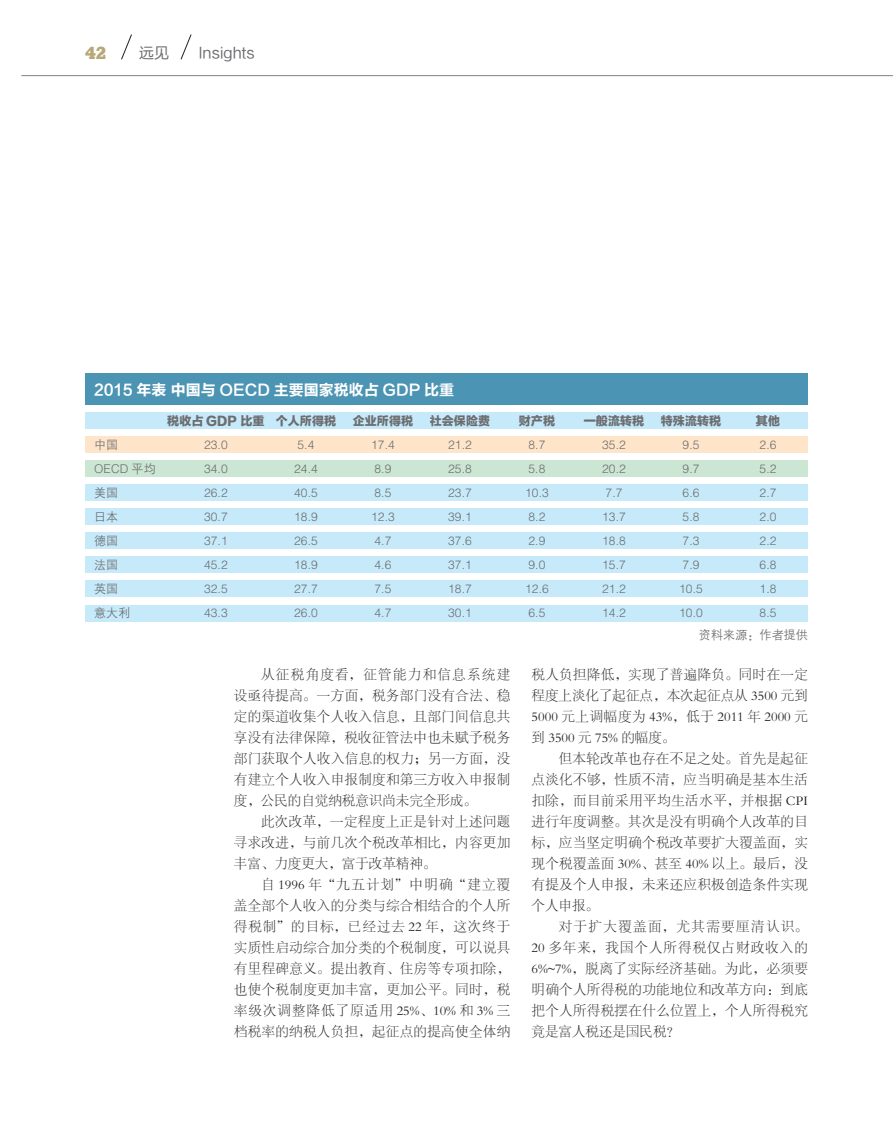
<style>
.page{position:relative;width:893px;height:1127px;background:#fff}
.page>*{position:absolute;margin:0;border:0;box-sizing:border-box;transform-origin:0 0}
.t1{font:800 16.95px "Stymie BT";color:#b8a779}
.t2{font:15px "FZLTCHJW GB1 0";color:#fff}
.t3{font:15px "FZLTHJW GB1 0";color:#6c6d70}
.正文{font:13.5px/21px "FZSYJW GB1 0";letter-spacing:.025em;color:#231f20;text-align:justify}
.t4{font:12px "FZZDXJW GB1 0";letter-spacing:.01em;color:#6c6d70}
.t5{font:12px "FZLTTHJW GB1 0";letter-spacing:.01em;color:#6c6d70}
</style>
<div class="page">
<hr style="left:21px;top:75px;width:872px;height:1px;background:#808285">
<svg style="left:121px;top:34px;width:11px;height:26px"></svg>
<svg style="left:180px;top:34px;width:12px;height:26px"></svg>
<div style="left:85px;top:374px;width:723px;height:31px;background:#4c94b3"></div>
<div style="left:85px;top:412px;width:723px;height:17px;background:#c6eafa"></div>
<div style="left:85px;top:436px;width:723px;height:17px;background:#fee5ca"></div>
<div style="left:85px;top:484px;width:723px;height:17px;background:#c6eafa"></div>
<div style="left:85px;top:532px;width:723px;height:17px;background:#c6eafa"></div>
<div style="left:85px;top:580px;width:723px;height:17px;background:#c6eafa"></div>
<div style="left:85px;top:460px;width:723px;height:17px;background:#cbe6d3"></div>
<div style="left:85px;top:508px;width:723px;height:17px;background:#c6eafa"></div>
<div style="left:85px;top:556px;width:723px;height:17px;background:#c6eafa"></div>
<div style="left:85px;top:604px;width:723px;height:17px;background:#c6eafa"></div>
<p class="t1" style="left:85px;top:43px;width:23px">42</p>
<p class="t3" style="left:139px;top:45px;width:31px">远见</p>
<p class="t3" style="left:198px;top:45px;width:58px">Insights</p>
<p class="t2" style="left:94px;top:381px;width:362px">2015 年表 中国与 OECD 主要国家税收占 GDP 比重</p>
<p class="t4" style="left:94px;top:438px;width:26px">中国</p>
<p class="t4" style="left:94px;top:462px;width:63px">OECD 平均</p>
<p class="t4" style="left:94px;top:486px;width:26px">美国</p>
<p class="t4" style="left:94px;top:510px;width:26px">日本</p>
<p class="t4" style="left:94px;top:534px;width:26px">德国</p>
<p class="t4" style="left:94px;top:558px;width:26px">法国</p>
<p class="t4" style="left:94px;top:582px;width:26px">英国</p>
<p class="t4" style="left:94px;top:606px;width:38px">意大利</p>
<p class="t5" style="left:167px;top:414px;width:99px">税收占 GDP 比重</p>
<p class="t4" style="left:204px;top:438px;width:25px">23.0</p>
<p class="t4" style="left:204px;top:462px;width:25px">34.0</p>
<p class="t4" style="left:204px;top:486px;width:25px">26.2</p>
<p class="t4" style="left:204px;top:510px;width:25px">30.7</p>
<p class="t4" style="left:204px;top:534px;width:25px">37.1</p>
<p class="t4" style="left:204px;top:558px;width:25px">45.2</p>
<p class="t4" style="left:204px;top:582px;width:25px">32.5</p>
<p class="t4" style="left:204px;top:606px;width:25px">43.3</p>
<p class="t5" style="left:276px;top:414px;width:62px">个人所得税</p>
<p class="t4" style="left:297px;top:438px;width:18px">5.4</p>
<p class="t4" style="left:294px;top:462px;width:25px">24.4</p>
<p class="t4" style="left:294px;top:486px;width:25px">40.5</p>
<p class="t4" style="left:294px;top:510px;width:25px">18.9</p>
<p class="t4" style="left:294px;top:534px;width:25px">26.5</p>
<p class="t4" style="left:294px;top:558px;width:25px">18.9</p>
<p class="t4" style="left:294px;top:582px;width:25px">27.7</p>
<p class="t4" style="left:294px;top:606px;width:25px">26.0</p>
<p class="t5" style="left:353px;top:414px;width:62px">企业所得税</p>
<p class="t4" style="left:371px;top:438px;width:25px">17.4</p>
<p class="t4" style="left:374px;top:462px;width:18px">8.9</p>
<p class="t4" style="left:374px;top:486px;width:18px">8.5</p>
<p class="t4" style="left:371px;top:510px;width:25px">12.3</p>
<p class="t4" style="left:374px;top:534px;width:18px">4.7</p>
<p class="t4" style="left:374px;top:558px;width:18px">4.6</p>
<p class="t4" style="left:374px;top:582px;width:18px">7.5</p>
<p class="t4" style="left:374px;top:606px;width:18px">4.7</p>
<p class="t5" style="left:430px;top:414px;width:62px">社会保险费</p>
<p class="t4" style="left:448px;top:438px;width:25px">21.2</p>
<p class="t4" style="left:448px;top:462px;width:25px">25.8</p>
<p class="t4" style="left:448px;top:486px;width:25px">23.7</p>
<p class="t4" style="left:448px;top:510px;width:25px">39.1</p>
<p class="t4" style="left:448px;top:534px;width:25px">37.6</p>
<p class="t4" style="left:448px;top:558px;width:25px">37.1</p>
<p class="t4" style="left:448px;top:582px;width:25px">18.7</p>
<p class="t4" style="left:448px;top:606px;width:25px">30.1</p>
<p class="t5" style="left:519px;top:414px;width:38px">财产税</p>
<p class="t4" style="left:528px;top:438px;width:18px">8.7</p>
<p class="t4" style="left:528px;top:462px;width:18px">5.8</p>
<p class="t4" style="left:525px;top:486px;width:25px">10.3</p>
<p class="t4" style="left:528px;top:510px;width:18px">8.2</p>
<p class="t4" style="left:528px;top:534px;width:18px">2.9</p>
<p class="t4" style="left:528px;top:558px;width:18px">9.0</p>
<p class="t4" style="left:525px;top:582px;width:25px">12.6</p>
<p class="t4" style="left:528px;top:606px;width:18px">6.5</p>
<p class="t5" style="left:584px;top:414px;width:62px">一般流转税</p>
<p class="t4" style="left:602px;top:438px;width:25px">35.2</p>
<p class="t4" style="left:602px;top:462px;width:25px">20.2</p>
<p class="t4" style="left:605px;top:486px;width:18px">7.7</p>
<p class="t4" style="left:602px;top:510px;width:25px">13.7</p>
<p class="t4" style="left:602px;top:534px;width:25px">18.8</p>
<p class="t4" style="left:602px;top:558px;width:25px">15.7</p>
<p class="t4" style="left:602px;top:582px;width:25px">21.2</p>
<p class="t4" style="left:602px;top:606px;width:25px">14.2</p>
<p class="t5" style="left:661px;top:414px;width:62px">特殊流转税</p>
<p class="t4" style="left:682px;top:438px;width:18px">9.5</p>
<p class="t4" style="left:682px;top:462px;width:18px">9.7</p>
<p class="t4" style="left:682px;top:486px;width:18px">6.6</p>
<p class="t4" style="left:682px;top:510px;width:18px">5.8</p>
<p class="t4" style="left:682px;top:534px;width:18px">7.3</p>
<p class="t4" style="left:682px;top:558px;width:18px">7.9</p>
<p class="t4" style="left:679px;top:582px;width:25px">10.5</p>
<p class="t4" style="left:679px;top:606px;width:25px">10.0</p>
<p class="t5" style="left:756px;top:414px;width:26px">其他</p>
<p class="t4" style="left:759px;top:438px;width:18px">2.6</p>
<p class="t4" style="left:759px;top:462px;width:18px">5.2</p>
<p class="t4" style="left:759px;top:486px;width:18px">2.7</p>
<p class="t4" style="left:759px;top:510px;width:18px">2.0</p>
<p class="t4" style="left:759px;top:534px;width:18px">2.2</p>
<p class="t4" style="left:759px;top:558px;width:18px">6.8</p>
<p class="t4" style="left:759px;top:582px;width:18px">1.8</p>
<p class="t4" style="left:759px;top:606px;width:18px">8.5</p>
<p class="t4" style="left:699px;top:628px;width:110px">资料来源：作者提供</p>
<p class="正文" style="left:234px;top:664px;width:278px;text-indent:27px">从征税角度看，征管能力和信息系统建设亟待提高。一方面，税务部门没有合法、稳定的渠道收集个人收入信息，且部门间信息共享没有法律保障，税收征管法中也未赋予税务部门获取个人收入信息的权力；另一方面，没有建立个人收入申报制度和第三方收入申报制度，公民的自觉纳税意识尚未完全形成。</p>
<p class="正文" style="left:234px;top:811px;width:278px;text-indent:27px">此次改革，一定程度上正是针对上述问题寻求改进，与前几次个税改革相比，内容更加丰富、力度更大，富于改革精神。</p>
<p class="正文" style="left:234px;top:874px;width:278px;text-indent:27px">自 1996 年“九五计划”中明确“建立覆盖全部个人收入的分类与综合相结合的个人所得税制”的目标，已经过去 22 年，这次终于实质性启动综合加分类的个税制度，可以说具有里程碑意义。提出教育、住房等专项扣除，也使个税制度更加丰富，更加公平。同时，税率级次调整降低了原适用 25%、10% 和 3% 三档税率的纳税人负担，起征点的提高使全体纳</p>
<p class="正文" style="left:531px;top:664px;width:278px">税人负担降低，实现了普遍降负。同时在一定程度上淡化了起征点，本次起征点从 3500 元到5000 元上调幅度为 43%，低于 2011 年 2000 元到 3500 元 75% 的幅度。</p>
<p class="正文" style="left:531px;top:748px;width:278px;text-indent:27px">但本轮改革也存在不足之处。首先是起征点淡化不够，性质不清，应当明确是基本生活扣除，而目前采用平均生活水平，并根据 CPI进行年度调整。其次是没有明确个人改革的目标，应当坚定明确个税改革要扩大覆盖面，实现个税覆盖面 30%、甚至 40% 以上。最后，没有提及个人申报，未来还应积极创造条件实现个人申报。</p>
<p class="正文" style="left:531px;top:916px;width:278px;text-indent:27px">对于扩大覆盖面，尤其需要厘清认识。20 多年来，我国个人所得税仅占财政收入的6%~7%，脱离了实际经济基础。为此，必须要明确个人所得税的功能地位和改革方向：到底把个人所得税摆在什么位置上，个人所得税究竟是富人税还是国民税？</p>
</div>
